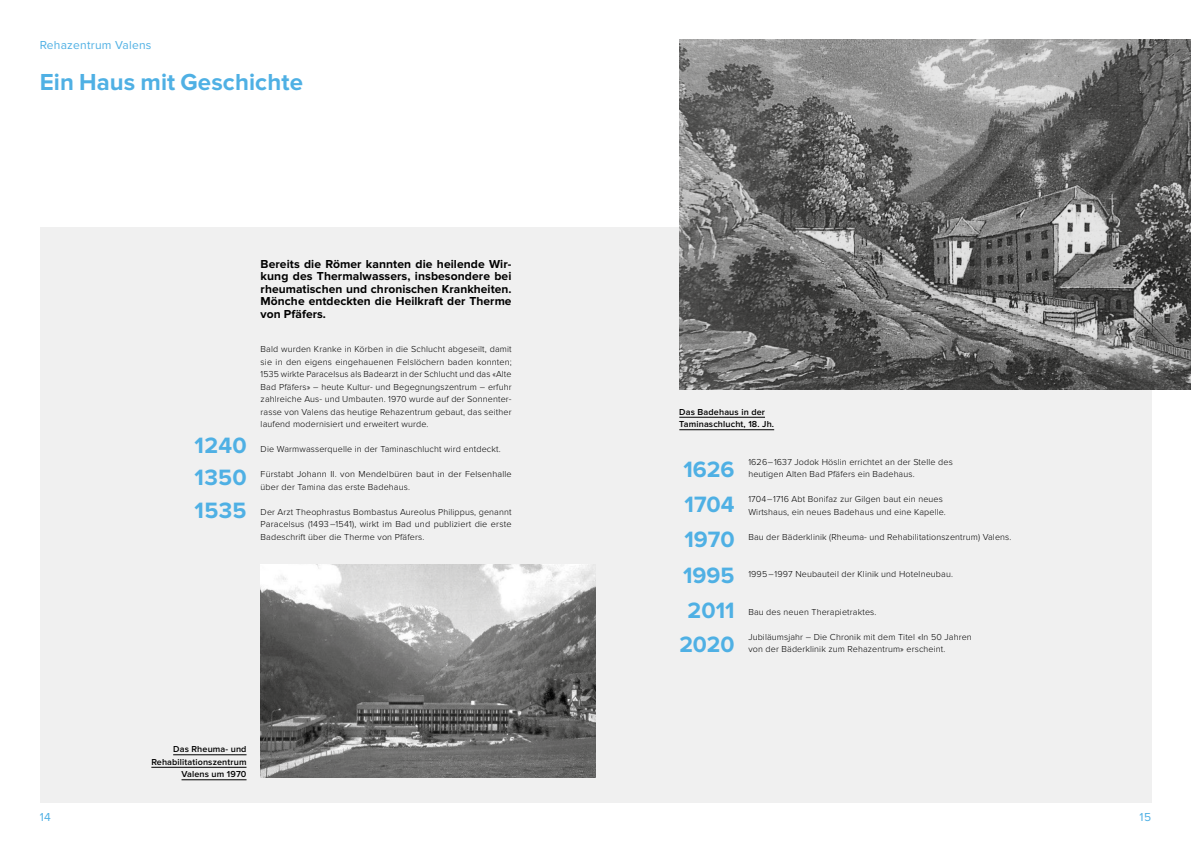
<style>
.page{position:relative;width:1191px;height:842px;background:#fff}
.page>*{position:absolute;margin:0;border:0;box-sizing:border-box;transform-origin:0 0}
.t1{font:700 24px "Proxima Nova";letter-spacing:.005em;color:#4fb0e4}
.t2{font:700 23px/32.4px "Proxima Nova";color:#4fb0e4;text-align:justify}
.t3{font:700 12px/12.5px "Proxima Nova";letter-spacing:.005em;color:#000;text-align:justify}
.t4{font:12px "Proxima Nova";letter-spacing:.02em;color:#4fb0e4}
.t5{font:300 9px/12.5px "Proxima Nova";letter-spacing:.015em;color:#000}
.t6{font:600 9px/12.5px "Proxima Nova";letter-spacing:.015em;color:#000}
</style>
<div class="page">
<div style="left:40px;top:227px;width:1111px;height:575px;background:#f0f0f0"></div>
<img style="left:679px;top:40px;width:512px;height:350px">
<hr style="left:679px;top:417px;width:86px;height:1px;background:#000">
<hr style="left:679px;top:430px;width:95px;height:1px;background:#000">
<hr style="left:173px;top:755px;width:73px;height:1px;background:#000">
<hr style="left:151px;top:767px;width:95px;height:1px;background:#000">
<hr style="left:181px;top:780px;width:65px;height:1px;background:#000">
<img style="left:261px;top:565px;width:334px;height:212px">
<h3 class="t4" style="left:40px;top:36px;width:113px">Rehazentrum Valens</h3>
<h1 class="t1" style="left:40px;top:68px;width:265px">Ein Haus mit Geschichte</h1>
<h2 class="t2" style="left:195px;top:429px;width:54px">1240<br>1350<br>1535</h2>
<h3 class="t3" style="left:261px;top:258px;width:252px">Bereits die Römer kannten die heilende Wir&shy;kung des Thermalwassers, insbesondere bei rheumatischen und chronischen Krankheiten.<br>Mönche entdeckten die Heilkraft der Therme von Pfäfers.</h3>
<p class="t5" style="left:261px;top:343px;width:253px;text-align:justify">Bald wurden Kranke in Körben in die Schlucht abgeseilt, damit sie in den eigens eingehauenen Felslöchern baden konnten; 1535 wirkte Paracelsus als Badearzt in der Schlucht und das «Alte Bad Pfäfers» – heute Kultur- und Begegnungszentrum – erfuhr zahlreiche Aus- und Umbauten. 1970 wurde auf der Sonnenter&shy;rasse von Valens das heutige Rehazentrum gebaut, das seither laufend modernisiert und erweitert wurde.</p>
<p class="t5" style="left:261px;top:443px;width:242px">Die Warmwasserquelle in der Taminaschlucht wird entdeckt.</p>
<p class="t5" style="left:261px;top:468px;width:252px">Fürstabt Johann II. von Mendelbüren baut in der Felsenhalle über der Tamina das erste Badehaus.</p>
<p class="t5" style="left:261px;top:506px;width:252px;text-align:justify">Der Arzt Theophrastus Bombastus Aureolus Philippus, genannt Paracelsus (1493 –1541), wirkt im Bad und publiziert die erste Badeschrift über die Therme von Pfäfers.</p>
<p class="t6" style="left:151px;top:743px;width:97px;text-align:right">Das Rheuma- und<br>Rehabilitationszentrum<br>Valens um 1970</p>
<p class="t6" style="left:679px;top:406px;width:96px">Das Badehaus in der<br>Taminaschlucht, 18. Jh.</p>
<h2 class="t2" style="left:683px;top:453px;width:53px;line-height:34.9px">1626<br>1704</h2>
<h2 class="t2" style="left:684px;top:524px;width:52px">1970</h2>
<h2 class="t2" style="left:683px;top:559px;width:53px">1995</h2>
<h2 class="t2" style="left:679px;top:593px;width:57px;line-height:34.2px;text-align:center">2011<br>2020</h2>
<p class="t5" style="left:748px;top:456px;width:206px">1626– 1637 Jodok Höslin errichtet an der Stelle des heutigen Alten Bad Pfäfers ein Badehaus.</p>
<p class="t5" style="left:748px;top:493px;width:199px">1704 – 1716 Abt Bonifaz zur Gilgen baut ein neues<br>Wirtshaus, ein neues Badehaus und eine Kapelle.</p>
<p class="t5" style="left:748px;top:531px;width:265px">Bau der Bäderklinik (Rheuma- und Rehabilitationszentrum) Valens.</p>
<p class="t5" style="left:748px;top:568px;width:206px">1995– 1997 Neubauteil der Klinik und Hotelneubau.</p>
<p class="t5" style="left:748px;top:606px;width:130px">Bau des neuen Therapietraktes.</p>
<p class="t5" style="left:748px;top:631px;width:225px">Jubiläumsjahr – Die Chronik mit dem Titel «In 50 Jahren von der Bäderklinik zum Rehazentrum» erscheint.</p>
<h3 class="t4" style="left:40px;top:808px;width:13px">14</h3>
<h3 class="t4" style="left:1139px;top:808px;width:13px">15</h3>
</div>
